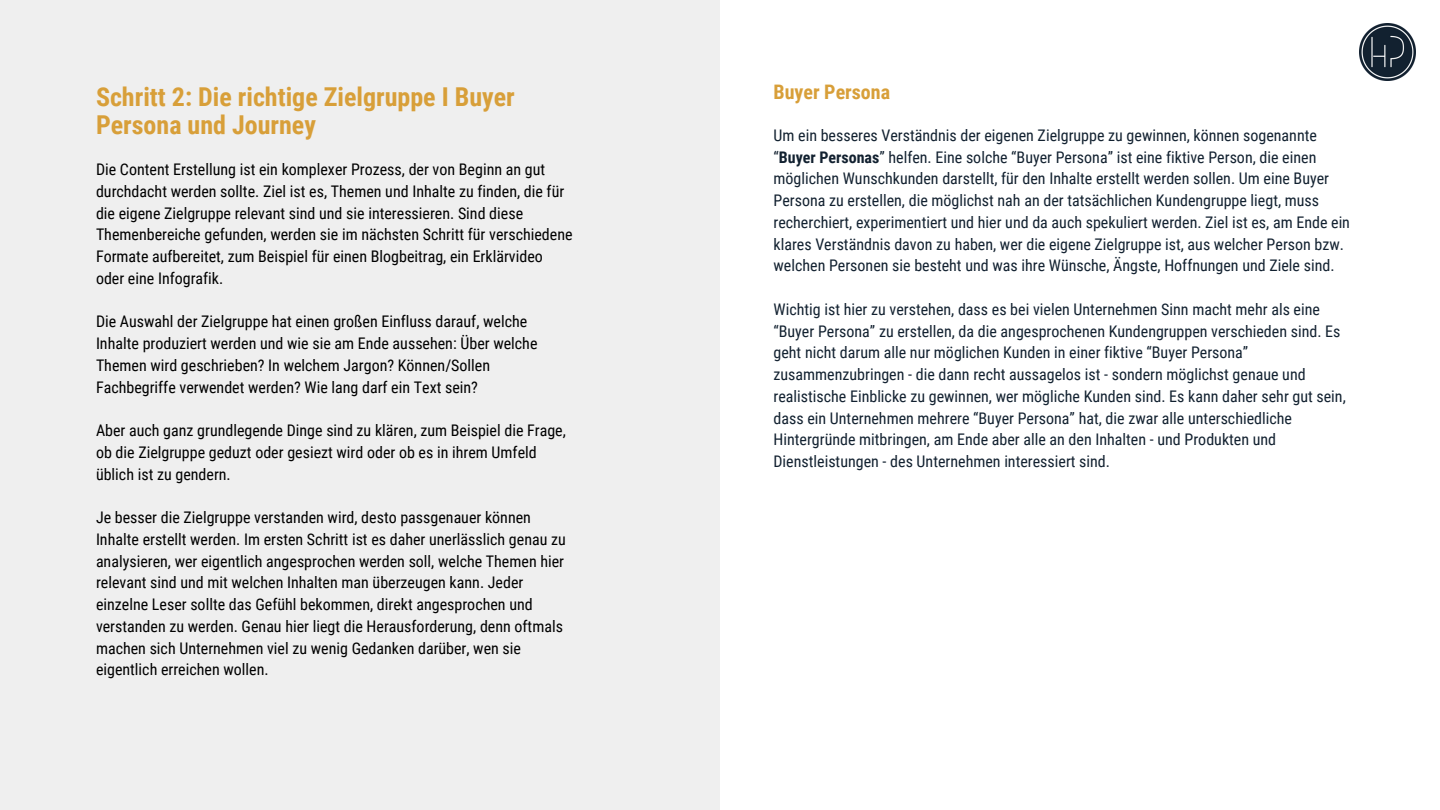
<style>
.page{position:relative;width:1440px;height:810px;background:#fff}
.page>*{position:absolute;margin:0;border:0;box-sizing:border-box;transform-origin:0 0}
.t1{font:700 26px/28.5px "Roboto Condensed";color:#d89f39}
.t2{font:700 20px "Roboto Condensed";color:#d89f39}
.t3{font:16px/21.8px "Roboto Condensed";color:#000}
.t4{font:16px/21.8px "Roboto Condensed";color:#122130}
.s1{font-weight:700}
</style>
<div class="page">
<img style="left:1359px;top:24px;width:57px;height:57px">
<div style="left:0;top:0;width:720px;height:810px;background:#efefef"></div>
<h1 class="t1" style="left:96px;top:82px;width:420px">Schritt 2: Die richtige Zielgruppe I Buyer<br>Persona und Journey</h1>
<p class="t3" style="left:96px;top:159px;width:478px">Die Content Erstellung ist ein komplexer Prozess, der von Beginn an gut durchdacht werden sollte. Ziel ist es, Themen und Inhalte zu finden, die für die eigene Zielgruppe relevant sind und sie interessieren. Sind diese Themenbereiche gefunden, werden sie im nächsten Schritt für verschiedene Formate aufbereitet, zum Beispiel für einen Blogbeitrag, ein Erklärvideo oder eine Infografik.</p>
<p class="t3" style="left:96px;top:311px;width:443px">Die Auswahl der Zielgruppe hat einen großen Einfluss darauf, welche Inhalte produziert werden und wie sie am Ende aussehen: Über welche Themen wird geschrieben? In welchem Jargon? Können/Sollen Fachbegriffe verwendet werden? Wie lang darf ein Text sein?</p>
<p class="t3" style="left:96px;top:420px;width:471px">Aber auch ganz grundlegende Dinge sind zu klären, zum Beispiel die Frage, ob die Zielgruppe geduzt oder gesiezt wird oder ob es in ihrem Umfeld üblich ist zu gendern.</p>
<p class="t3" style="left:96px;top:507px;width:471px">Je besser die Zielgruppe verstanden wird, desto passgenauer können Inhalte erstellt werden. Im ersten Schritt ist es daher unerlässlich genau zu analysieren, wer eigentlich angesprochen werden soll, welche Themen hier relevant sind und mit welchen Inhalten man überzeugen kann. Jeder einzelne Leser sollte das Gefühl bekommen, direkt angesprochen und verstanden zu werden. Genau hier liegt die Herausforderung, denn oftmals machen sich Unternehmen viel zu wenig Gedanken darüber, wen sie eigentlich erreichen wollen.</p>
<p class="t2" style="left:774px;top:81px;width:118px">Buyer Persona</p>
<p class="t4" style="left:774px;top:124px;width:578px">Um ein besseres Verständnis der eigenen Zielgruppe zu gewinnen, können sogenannte “<span class="s1">Buyer Personas</span>” helfen. Eine solche “Buyer Persona” ist eine fiktive Person, die einen möglichen Wunschkunden darstellt, für den Inhalte erstellt werden sollen. Um eine Buyer Persona zu erstellen, die möglichst nah an der tatsächlichen Kundengruppe liegt, muss recherchiert, experimentiert und hier und da auch spekuliert werden. Ziel ist es, am Ende ein klares Verständnis davon zu haben, wer die eigene Zielgruppe ist, aus welcher Person bzw. welchen Personen sie besteht und was ihre Wünsche, Ängste, Hoffnungen und Ziele sind.</p>
<p class="t4" style="left:774px;top:298px;width:574px">Wichtig ist hier zu verstehen, dass es bei vielen Unternehmen Sinn macht mehr als eine “Buyer Persona” zu erstellen, da die angesprochenen Kundengruppen verschieden sind. Es geht nicht darum alle nur möglichen Kunden in einer fiktive “Buyer Persona” zusammenzubringen - die dann recht aussagelos ist - sondern möglichst genaue und realistische Einblicke zu gewinnen, wer mögliche Kunden sind. Es kann daher sehr gut sein, dass ein Unternehmen mehrere “Buyer Persona” hat, die zwar alle unterschiedliche Hintergründe mitbringen, am Ende aber alle an den Inhalten - und Produkten und Dienstleistungen - des Unternehmen interessiert sind.</p>
</div>
